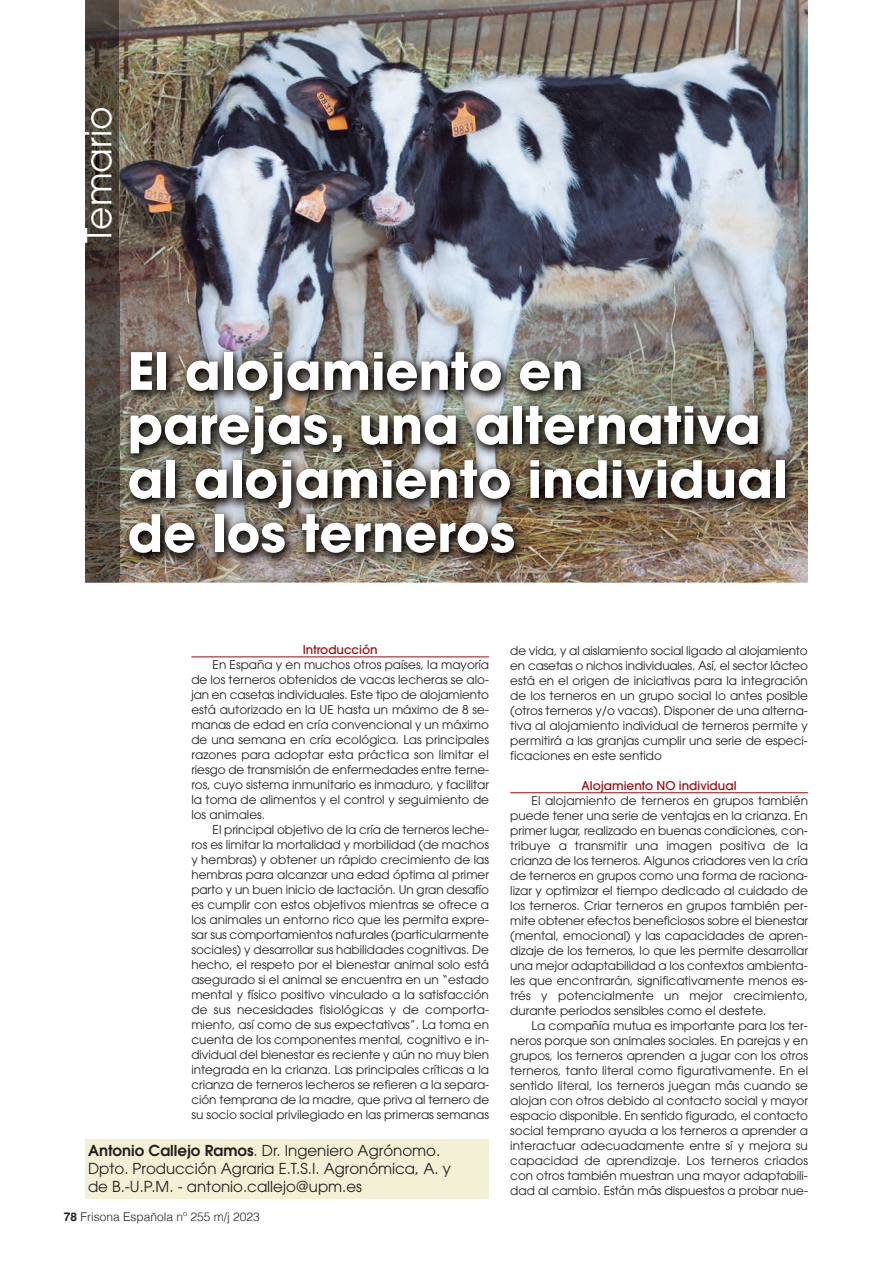
<style>
.page{position:relative;width:893px;height:1263px;background:#fff}
.page>*{position:absolute;margin:0;border:0;box-sizing:border-box;transform-origin:0 0}
.t1{font:700 51px/54px "Avant Garde";color:#fff}
.t2{font:36px "Avant Garde";color:#fff}
.t3{font:15px/18px "Avant Garde";color:#231f20}
.t4{font:12px/15px "Avant Garde";color:#231f20;text-align:justify}
.t5{font:500 12px "Avant Garde";color:#9d070d}
.t6{font:300 12px "Helvetica";color:#231f20}
.s1{font-weight:600}
.s2{font-weight:700}
</style>
<div class="page">
<hr style="left:191px;top:657px;width:298px;height:1px;background:#9d070d">
<img style="left:119px;top:0;width:689px;height:583px">
<div style="left:85px;top:1140px;width:404px;height:59px;background:#f3f0d5"></div>
<img style="left:119px;top:273px;width:689px;height:305px">
<img style="left:85px;top:0;width:34px;height:583px">
<img style="left:86px;top:273px;width:33px;height:305px">
<hr style="left:510px;top:792px;width:298px;height:1px;background:#9d070d">
<h2 class="t2" style="left:77px;top:243px;width:138px;rotate:-90deg">Temario</h2>
<h1 class="t1" style="left:128px;top:344px;width:661px">El alojamiento en parejas, una alternativa al alojamiento individual de los terneros</h1>
<p class="t5" style="left:303px;top:643px;width:76px">Introducción</p>
<p class="t4" style="left:191px;top:657px;width:299px;text-indent:21px">En España y en muchos otros países, la mayoría de los terneros obtenidos de vacas lecheras se alo&shy;jan en casetas individuales. Este tipo de alojamiento está autorizado en la UE hasta un máximo de 8 se&shy;manas de edad en cría convencional y un máximo de una semana en cría ecológica. Las principales razones para adoptar esta práctica son limitar el riesgo de transmisión de enfermedades entre terne&shy;ros, cuyo sistema inmunitario es inmaduro, y facilitar la toma de alimentos y el control y seguimiento de los animales.</p>
<p class="t4" style="left:191px;top:822px;width:299px;text-indent:21px">El principal objetivo de la cría de terneros leche&shy;ros es limitar la mortalidad y morbilidad (de machos y hembras) y obtener un rápido crecimiento de las hembras para alcanzar una edad óptima al primer parto y un buen inicio de lactación. Un gran desafío es cumplir con estos objetivos mientras se ofrece a los animales un entorno rico que les permita expre&shy;sar sus comportamientos naturales (particularmente sociales) y desarrollar sus habilidades cognitivas. De hecho, el respeto por el bienestar animal solo está asegurado si el animal se encuentra en un “estado mental y físico positivo vinculado a la satisfacción de sus necesidades fisiológicas y de comporta&shy;miento, así como de sus expectativas”. La toma en cuenta de los componentes mental, cognitivo e in&shy;dividual del bienestar es reciente y aún no muy bien integrada en la crianza. Las principales críticas a la crianza de terneros lecheros se refieren a la separa&shy;ción temprana de la madre, que priva al ternero de su socio social privilegiado en las primeras semanas</p>
<p class="t3" style="left:88px;top:1141px;width:364px"><span class="s1">Antonio Callejo Ramos</span>. Dr. Ingeniero Agrónomo.<br>Dpto. Producción Agraria E.T.S.I. Agronómica, A. y de B.-U.P.M. - antonio.callejo@upm.es</p>
<p class="t6" style="left:64px;top:1206px;width:198px"><span class="s2">78</span> Frisona Española nº 255 m/j 2023</p>
<p class="t4" style="left:510px;top:643px;width:299px">de vida, y al aislamiento social ligado al alojamiento en casetas o nichos individuales. Así, el sector lácteo está en el origen de iniciativas para la integración de los terneros en un grupo social lo antes posible (otros terneros y/o vacas). Disponer de una alterna&shy;tiva al alojamiento individual de terneros permite y permitirá a las granjas cumplir una serie de especi&shy;ficaciones en este sentido</p>
<p class="t5" style="left:582px;top:778px;width:156px">Alojamiento NO individual</p>
<p class="t4" style="left:510px;top:793px;width:299px;text-indent:21px">El alojamiento de terneros en grupos también puede tener una serie de ventajas en la crianza. En primer lugar, realizado en buenas condiciones, con&shy;tribuye a transmitir una imagen positiva de la crianza de los terneros. Algunos criadores ven la cría de terneros en grupos como una forma de raciona&shy;lizar y optimizar el tiempo dedicado al cuidado de los terneros. Criar terneros en grupos también per&shy;mite obtener efectos beneficiosos sobre el bienestar (mental, emocional) y las capacidades de apren&shy;dizaje de los terneros, lo que les permite desarrollar una mejor adaptabilidad a los contextos ambienta&shy;les que encontrarán, significativamente menos es&shy;trés y potencialmente un mejor crecimiento, durante periodos sensibles como el destete.</p>
<p class="t4" style="left:510px;top:1018px;width:299px;text-indent:21px">La compañía mutua es importante para los ter&shy;neros porque son animales sociales. En parejas y en grupos, los terneros aprenden a jugar con los otros terneros, tanto literal como figurativamente. En el sentido literal, los terneros juegan más cuando se alojan con otros debido al contacto social y mayor espacio disponible. En sentido figurado, el contacto social temprano ayuda a los terneros a aprender a interactuar adecuadamente entre sí y mejora su capacidad de aprendizaje. Los terneros criados con otros también muestran una mayor adaptabili&shy;dad al cambio. Están más dispuestos a probar nue-</p>
</div>
